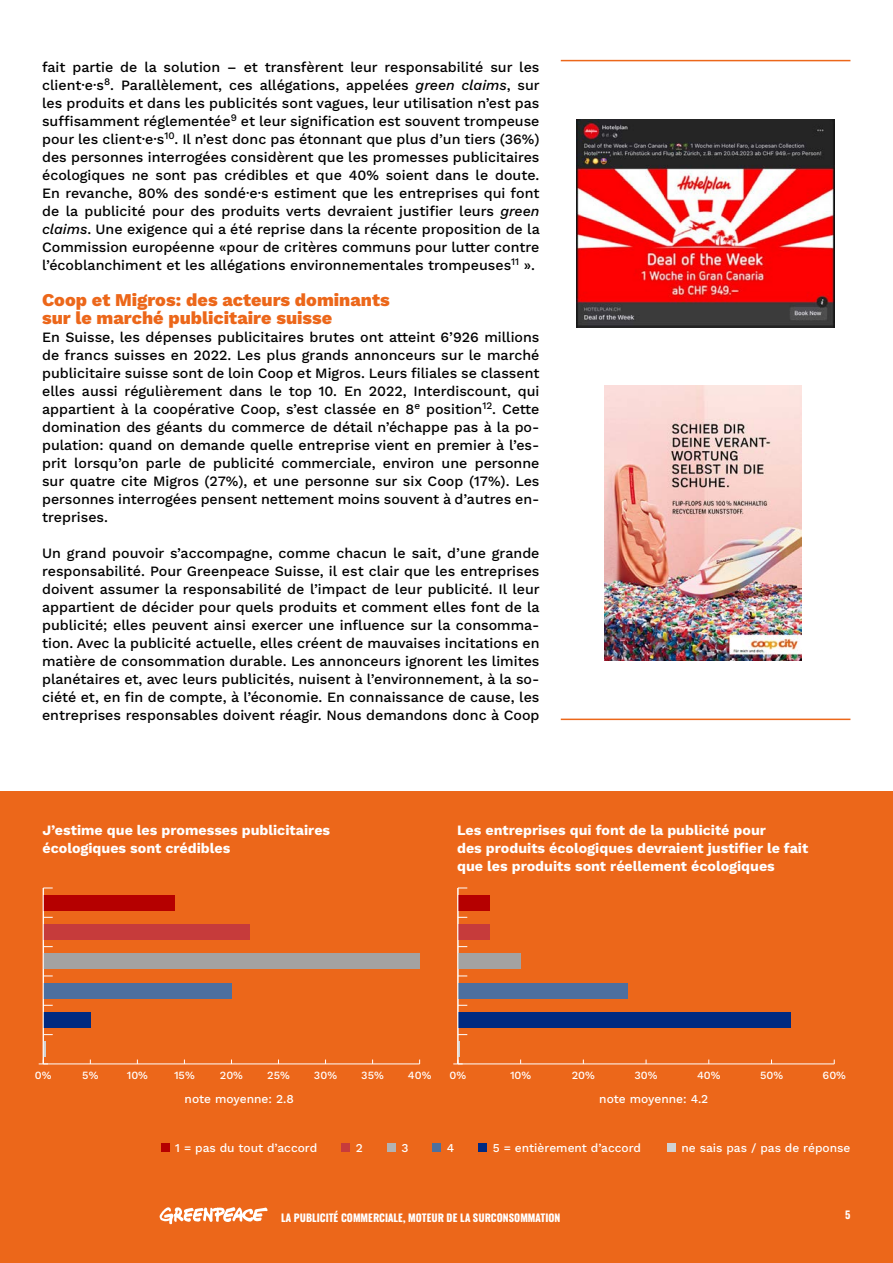
<style>
.page{position:relative;width:893px;height:1263px;background:#fff}
.page>*{position:absolute;margin:0;border:0;box-sizing:border-box;transform-origin:0 0}
.t1{font:800 18px/18px "Work Sans";color:#ec671a}
.t2{font:500 14.25px/18px "Work Sans";color:#000;text-align:justify}
.t3{font:700 14.25px/18px "Work Sans";color:#fff}
.t4{font:500 12px "Work Sans";color:#fff}
.t5{font:500 11.1px "Work Sans";color:#fff}
.t6{font:10.5px "Zodiac Sans";color:#fff}
.s1{font-style:italic}
</style>
<div class="page">
<img style="left:576px;top:119px;width:259px;height:209px">
<img style="left:604px;top:386px;width:198px;height:275px">
<div style="left:0;top:792px;width:893px;height:471px;background:#ec671a"></div>
<hr style="left:43px;top:1064px;width:377px;height:1px;background:#fff">
<svg style="left:39px;top:1059px;width:9px;height:6px"></svg>
<div style="left:43px;top:895px;width:132px;height:15px;background:#b50000"></div>
<div style="left:43px;top:924px;width:207px;height:16px;background:#c63b3b"></div>
<div style="left:43px;top:953px;width:377px;height:16px;background:#a3a2a2"></div>
<div style="left:43px;top:983px;width:188px;height:15px;background:#4d6f9f"></div>
<div style="left:43px;top:1012px;width:47px;height:16px;background:#002a81"></div>
<hr style="left:43px;top:1041px;width:3px;height:16px;background:#d1d1d0">
<hr style="left:43px;top:888px;width:1px;height:176px;background:#fff">
<hr style="left:458px;top:1064px;width:376px;height:1px;background:#fff">
<div style="left:458px;top:895px;width:31px;height:15px;background:#b50000"></div>
<div style="left:458px;top:924px;width:31px;height:16px;background:#c63b3b"></div>
<div style="left:458px;top:953px;width:63px;height:16px;background:#a3a2a2"></div>
<div style="left:458px;top:983px;width:169px;height:15px;background:#4d6f9f"></div>
<div style="left:458px;top:1012px;width:332px;height:16px;background:#002a81"></div>
<svg style="left:453px;top:1041px;width:10px;height:24px"></svg>
<hr style="left:458px;top:888px;width:1px;height:176px;background:#fff">
<hr style="left:561px;top:60px;width:289px;height:1px;background:#ec671a">
<hr style="left:561px;top:719px;width:289px;height:1px;background:#ec671a">
<div style="left:161px;top:1143px;width:8px;height:9px;background:#b50000"></div>
<div style="left:341px;top:1143px;width:9px;height:9px;background:#c73b3b"></div>
<div style="left:387px;top:1143px;width:8px;height:9px;background:#b3b2b2"></div>
<div style="left:432px;top:1143px;width:9px;height:9px;background:#4d709e"></div>
<div style="left:478px;top:1143px;width:9px;height:9px;background:#002982"></div>
<div style="left:667px;top:1143px;width:8px;height:9px;background:#d1d1d1"></div>
<svg style="left:160px;top:1207px;width:108px;height:17px"></svg>
<p class="t2" style="left:42px;top:58px;width:499px">fait partie de la solution – et transfèrent leur responsabilité sur les client·e·s<sup>8</sup>. Parallèlement, ces allégations, appelées <span class="s1">green claims</span>, sur les produits et dans les publicités sont vagues, leur utilisation n’est pas suffisamment réglementée<sup>9</sup> et leur signification est souvent trompeuse pour les client·e·s<sup>10</sup>. Il n’est donc pas étonnant que plus d’un tiers (36%) des personnes interrogées considèrent que les promesses publicitaires écologiques ne sont pas crédibles et que 40% soient dans le doute.<br>En revanche, 80% des sondé·e·s estiment que les entreprises qui font de la publicité pour des produits verts devraient justifier leurs <span class="s1">green claims</span>. Une exigence qui a été reprise dans la récente proposition de la Commission européenne «pour de critères communs pour lutter contre l’écoblanchiment et les allégations environnementales trompeuses<sup>11</sup> ».</p>
<p class="t1" style="left:42px;top:290px;width:349px">Coop et Migros: des acteurs dominants sur le marché publicitaire suisse</p>
<p class="t2" style="left:42px;top:328px;width:499px">En Suisse, les dépenses publicitaires brutes ont atteint 6’926 millions de francs suisses en 2022. Les plus grands annonceurs sur le marché publicitaire suisse sont de loin Coop et Migros. Leurs filiales se classent elles aussi régulièrement dans le top 10. En 2022, Interdiscount, qui appartient à la coopérative Coop, s’est classée en 8<sup>e</sup> position<sup>12</sup>. Cette domination des géants du commerce de détail n’échappe pas à la po&shy;pulation: quand on demande quelle entreprise vient en premier à l’es&shy;prit lorsqu’on parle de publicité commerciale, environ une personne sur quatre cite Migros (27%), et une personne sur six Coop (17%). Les personnes interrogées pensent nettement moins souvent à d’autres en&shy;treprises.</p>
<p class="t2" style="left:42px;top:544px;width:499px">Un grand pouvoir s’accompagne, comme chacun le sait, d’une grande responsabilité. Pour Greenpeace Suisse, il est clair que les entreprises doivent assumer la responsabilité de l’impact de leur publicité. Il leur appartient de décider pour quels produits et comment elles font de la publicité; elles peuvent ainsi exercer une influence sur la consomma&shy;tion. Avec la publicité actuelle, elles créent de mauvaises incitations en matière de consommation durable. Les annonceurs ignorent les limites planétaires et, avec leurs publicités, nuisent à l’environnement, à la so&shy;ciété et, en fin de compte, à l’économie. En connaissance de cause, les entreprises responsables doivent réagir. Nous demandons donc à Coop</p>
<p class="t3" style="left:43px;top:820px;width:289px">J’estime que les promesses publicitaires écologiques sont crédibles</p>
<p class="t3" style="left:457px;top:820px;width:353px">Les entreprises qui font de la publicité pour<br>des produits écologiques devraient justifier le fait que les produits sont réellement écologiques</p>
<p class="t5" style="left:35px;top:1068px;width:18px">0%</p>
<p class="t5" style="left:82px;top:1068px;width:18px">5%</p>
<p class="t5" style="left:127px;top:1068px;width:23px">10%</p>
<p class="t5" style="left:174px;top:1068px;width:22px">15%</p>
<p class="t5" style="left:220px;top:1068px;width:25px">20%</p>
<p class="t5" style="left:267px;top:1068px;width:24px">25%</p>
<p class="t5" style="left:314px;top:1068px;width:25px">30%</p>
<p class="t5" style="left:361px;top:1068px;width:24px">35%</p>
<p class="t5" style="left:408px;top:1068px;width:25px">40%</p>
<p class="t4" style="left:185px;top:1089px;width:111px">note moyenne: 2.8</p>
<p class="t5" style="left:450px;top:1068px;width:18px">0%</p>
<p class="t5" style="left:510px;top:1068px;width:23px">10%</p>
<p class="t5" style="left:572px;top:1068px;width:25px">20%</p>
<p class="t5" style="left:634px;top:1068px;width:25px">30%</p>
<p class="t5" style="left:697px;top:1068px;width:25px">40%</p>
<p class="t5" style="left:760px;top:1068px;width:25px">50%</p>
<p class="t5" style="left:822px;top:1068px;width:25px">60%</p>
<p class="t4" style="left:599px;top:1089px;width:111px">note moyenne: 4.2</p>
<p class="t4" style="left:175px;top:1139px;width:144px">1 = pas du tout d’accord</p>
<p class="t4" style="left:356px;top:1139px;width:9px">2</p>
<p class="t4" style="left:401px;top:1139px;width:9px">3</p>
<p class="t4" style="left:447px;top:1139px;width:9px">4</p>
<p class="t4" style="left:493px;top:1139px;width:150px">5 = entièrement d’accord</p>
<p class="t4" style="left:681px;top:1139px;width:170px">ne sais pas / pas de réponse</p>
<p class="t6" style="left:281px;top:1212px;width:281px">LA PUBLICITÉ COMMERCIALE, MOTEUR DE LA SURCONSOMMATION</p>
<p class="t6" style="left:845px;top:1209px;width:7px">5</p>
</div>
